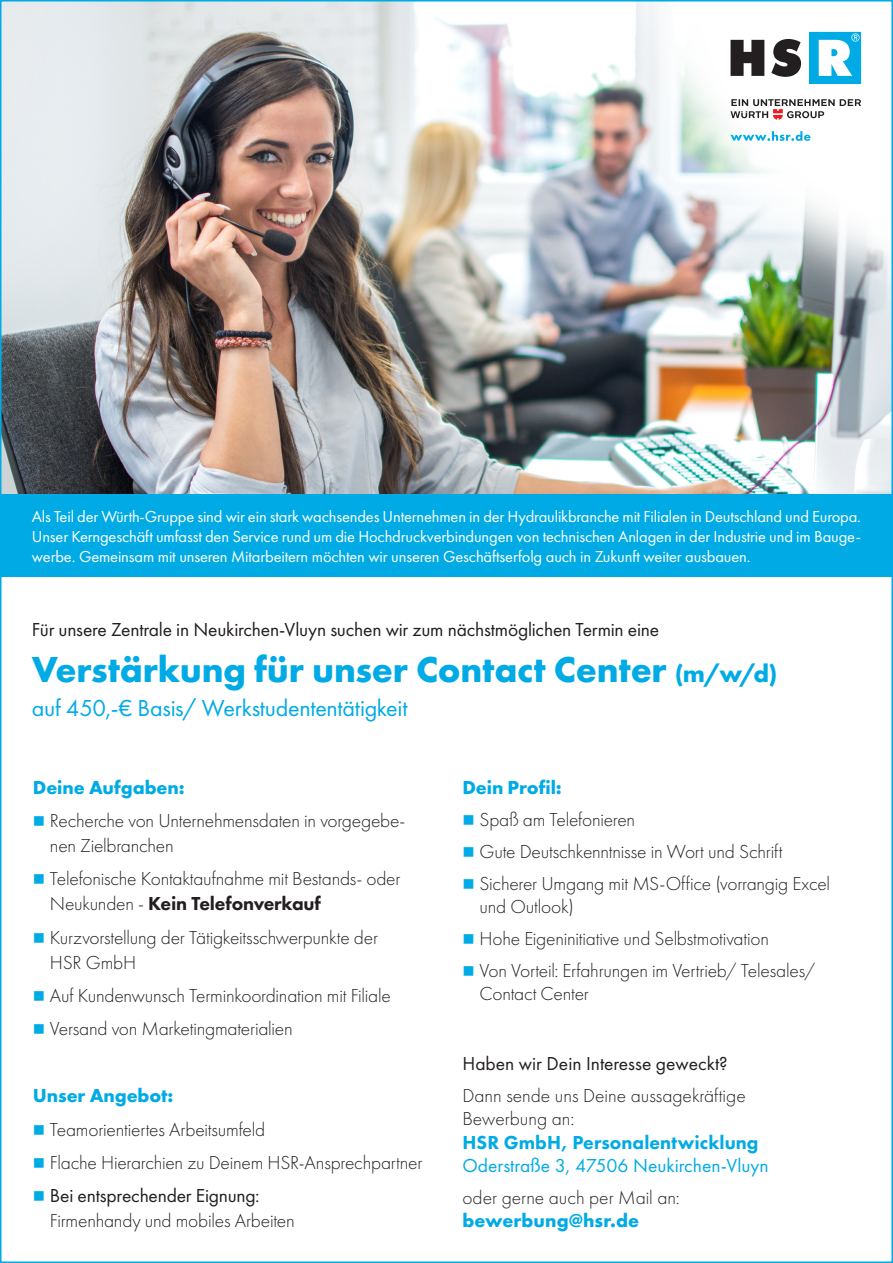
<style>
.page{position:relative;width:893px;height:1263px;background:#fff}
.page>*{position:absolute;margin:0;border:0;box-sizing:border-box;transform-origin:0 0}
.Servicetech{font:700 37.5px "Futura PT";letter-spacing:-.01em;color:#00abe5}
.Servicetech-2{font:24px "Futura PT";letter-spacing:-.01em;color:#00abe5}
.Für_die_Reg{font:300 19.5px/23.4px "Futura PT";letter-spacing:-.01em;color:#231f20}
.Für_die_Reg-2{font:19.5px "Futura PT";letter-spacing:-.01em;color:#231f20}
.Ihre_aufgaben{font:300 19.5px/23.4px "Futura PT";color:#231f20}
.Ihre_aufgaben-2{font:700 19.5px "Futura PT";letter-spacing:-.005em;color:#00abe5}
.Wir_sind_ein{font:16.5px/19.8px "Futura PT";letter-spacing:-.01em;color:#fff;text-align:justify}
.s1{font-size:25.5px}
.s2{color:#00abe5}
.s3{font-weight:800}
.s4{font-weight:400}
.s5{font-weight:800;color:#00abe5}
.s6{font-weight:400;color:#00abe5}
.s7{font-weight:700;color:#00abe5}
</style>
<div class="page">
<img style="left:3px;top:3px;width:887px;height:491px">
<div style="left:0;top:494px;width:893px;height:83px;background:#00abe5"></div>
<img style="left:591px;top:3px;width:299px;height:327px">
<svg style="left:690px;top:3px;width:200px;height:228px"></svg>
<svg style="left:730px;top:99px;width:131px;height:21px"></svg>
<svg style="left:730px;top:39px;width:71px;height:38px"></svg>
<svg style="left:809px;top:32px;width:52px;height:52px"></svg>
<svg style="left:730px;top:131px;width:80px;height:10px"></svg>
<p class="Wir_sind_ein" style="left:32px;top:507px;width:831px">Als Teil der Würth-Gruppe sind wir ein stark wachsendes Unternehmen in der Hydraulikbranche mit Filialen in Deutschland und Europa.<br>Unser Kerngeschäft umfasst den Service rund um die Hochdruckverbindungen von technischen Anlagen in der Industrie und im Bauge&shy;werbe. Gemeinsam mit unseren Mitarbeitern möchten wir unseren Geschäftserfolg auch in Zukunft weiter ausbauen.</p>
<p class="Für_die_Reg-2" style="left:32px;top:618px;width:629px">Für unsere Zentrale in Neukirchen-Vluyn suchen wir zum nächstmöglichen Termin eine</p>
<p class="Servicetech" style="left:32px;top:645px;width:747px">Verstärkung für unser Contact Center <span class="s1">(m/w/d)</span></p>
<p class="Servicetech-2" style="left:32px;top:693px;width:377px">auf 450,-€ Basis/ Werkstudententätigkeit</p>
<p class="Ihre_aufgaben-2" style="left:33px;top:775px;width:153px">Deine Aufgaben:</p>
<p class="Für_die_Reg" style="left:50px;top:808px;width:357px;line-height:24.9px;text-indent:-17px"><span class="s2">■</span> Recherche von Unternehmensdaten in vorgegebe&shy;nen Zielbranchen</p>
<p class="Für_die_Reg" style="left:50px;top:867px;width:352px;line-height:24.9px;text-indent:-17px"><span class="s2">■</span> Telefonische Kontaktaufnahme mit Bestands- oder<br>Neukunden - <span class="s3">Kein Telefonverkauf</span></p>
<p class="Für_die_Reg" style="left:50px;top:925px;width:330px;line-height:24.9px;text-indent:-17px"><span class="s2">■</span> Kurzvorstellung der Tätigkeitsschwerpunkte der<br>HSR GmbH</p>
<p class="Für_die_Reg" style="left:33px;top:984px;width:359px"><span class="s2">■</span> Auf Kundenwunsch Terminkoordination mit Filiale</p>
<p class="Für_die_Reg" style="left:33px;top:1017px;width:261px"><span class="s2">■</span> Versand von Marketingmaterialien</p>
<p class="Ihre_aufgaben-2" style="left:33px;top:1083px;width:142px">Unser Angebot:</p>
<p class="Für_die_Reg" style="left:33px;top:1117px;width:234px"><span class="s2">■</span> Teamorientiertes Arbeitsumfeld</p>
<p class="Für_die_Reg" style="left:33px;top:1151px;width:391px"><span class="s2">■</span> Flache Hierarchien zu Deinem HSR-Ansprechpartner</p>
<p class="Für_die_Reg" style="left:50px;top:1184px;width:246px;line-height:24.9px;text-indent:-17px"><span class="s2">■</span> <span class="s4">Bei entsprechender Eignung:<br></span>Firmenhandy und mobiles Arbeiten</p>
<p class="Ihre_aufgaben-2" style="left:462px;top:775px;width:101px">Dein Profil:</p>
<p class="Für_die_Reg" style="left:462px;top:808px;width:174px"><span class="s2">■</span> Spaß am Telefonieren</p>
<p class="Für_die_Reg" style="left:462px;top:839px;width:322px"><span class="s2">■</span> Gute Deutschkenntnisse in Wort und Schrift</p>
<p class="Für_die_Reg" style="left:479px;top:871px;width:352px;text-indent:-17px"><span class="s2">■</span> Sicherer Umgang mit MS-Office (vorrangig Excel und Outlook)</p>
<p class="Für_die_Reg" style="left:462px;top:927px;width:308px"><span class="s2">■</span> Hohe Eigeninitiative und Selbstmotivation</p>
<p class="Für_die_Reg" style="left:479px;top:959px;width:338px;text-indent:-17px"><span class="s2">■</span> Von Vorteil: Erfahrungen im Vertrieb/ Telesales/<br>Contact Center</p>
<p class="Für_die_Reg-2" style="left:462px;top:1052px;width:267px">Haben wir Dein Interesse geweckt?</p>
<p class="Für_die_Reg" style="left:462px;top:1084px;width:308px">Dann sende uns Deine aussagekräftige<br>Bewerbung an:<br><span class="s5">HSR GmbH, Personalentwicklung<br></span><span class="s6">Oderstraße 3, 47506 Neukirchen-Vluyn</span></p>
<p class="Ihre_aufgaben" style="left:462px;top:1186px;width:219px">oder gerne auch per Mail an: <span class="s7">bewerbung@hsr.de</span></p>
</div>
